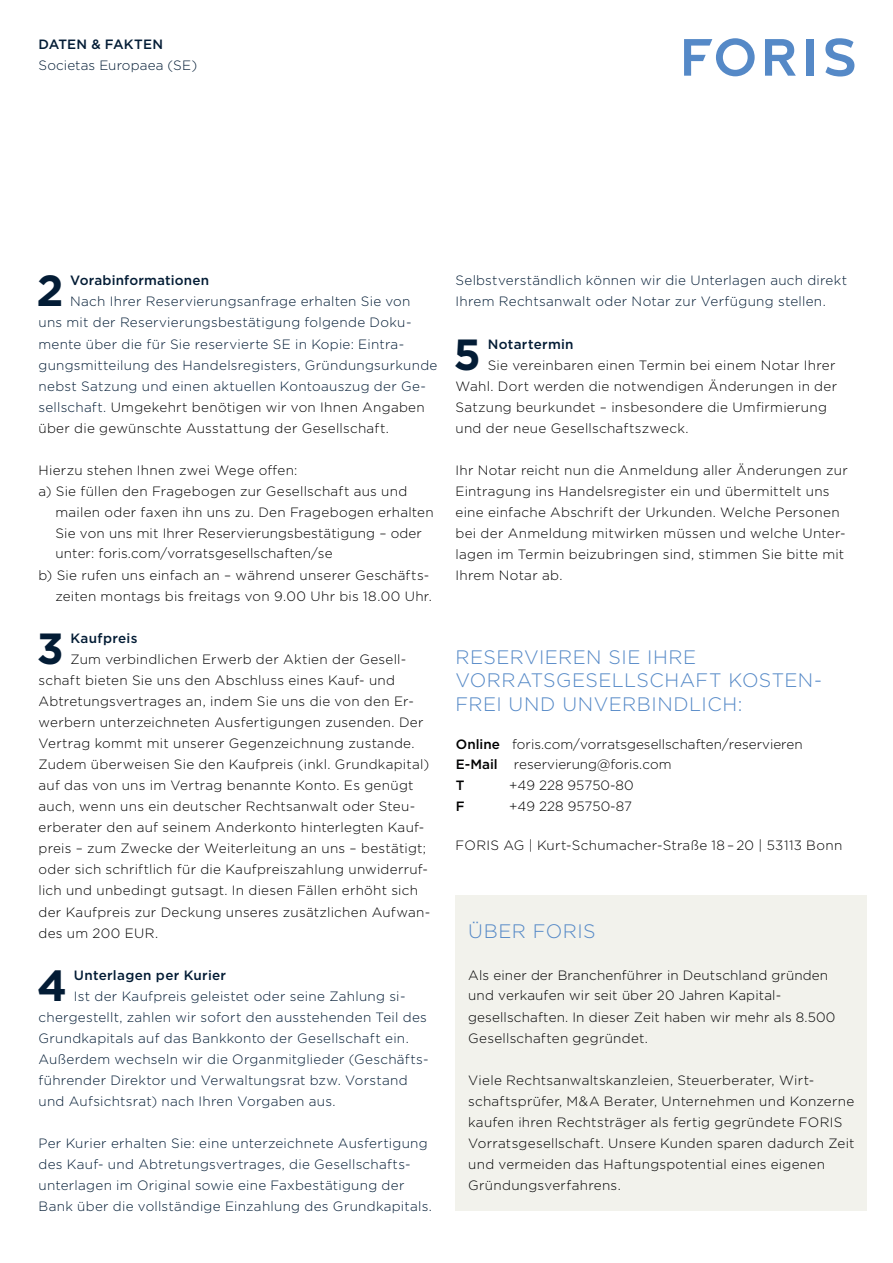
<style>
.page{position:relative;width:893px;height:1263px;background:#fff}
.page>*{position:absolute;margin:0;border:0;box-sizing:border-box;transform-origin:0 0}
.t1{font:700 43.5px "Gotham";color:#031c35}
.t2{font:300 19.5px/23.4px "Gotham";letter-spacing:.025em;color:#5589c7}
.t3{font:300 13.5px/21px "Gotham";letter-spacing:.02em;color:#000001}
.t4{font:300 13.5px/21px "Gotham";letter-spacing:.02em;color:#031c35}
.t5{font:300 13.5px/20.9px "Gotham";color:#000001}
.t6{font:500 13.5px "Gotham";letter-spacing:.015em;color:#031c35}
.t7{font:500 13.5px "Gotham";color:#000001}
.s1{color:#000001}
.s2{font-weight:500}
</style>
<div class="page">
<svg style="left:765px;top:39px;width:31px;height:37px"></svg>
<svg style="left:825px;top:38px;width:29px;height:39px"></svg>
<div style="left:806px;top:39px;width:7px;height:37px;background:#5589c7"></div>
<svg style="left:684px;top:38px;width:71px;height:38px"></svg>
<div style="left:455px;top:895px;width:412px;height:316px;background:#f2f2ec"></div>
<p class="t6" style="left:38px;top:35px;width:126px">DATEN &amp; FAKTEN</p>
<p class="t4" style="left:38px;top:54px;width:160px">Societas Europaea (SE)</p>
<h1 class="t1" style="left:36px;top:262px;width:29px">2</h1>
<p class="t6" style="left:70px;top:272px;width:141px">Vorabinformationen</p>
<p class="t4" style="left:38px;top:291px;width:400px;text-indent:32px">Nach Ihrer Reservierungsanfrage erhalten Sie von uns mit der Reservierungsbestätigung folgende Doku&shy;mente über die für Sie reservierte SE in Kopie: Eintra&shy;gungsmitteilung des Handelsregisters, Gründungsurkunde nebst Satzung und einen aktuellen Kontoauszug der Ge&shy;sellschaft. <span class="s1">Umgekehrt benötigen wir von Ihnen Angaben über die gewünschte Ausstattung der Gesellschaft.</span></p>
<p class="t3" style="left:38px;top:459px;width:261px">Hierzu stehen Ihnen zwei Wege offen:</p>
<p class="t3" style="left:38px;top:480px;width:370px">a) Sie füllen den Fragebogen zur Gesellschaft aus und</p>
<p class="t3" style="left:55px;top:501px;width:380px">mailen oder faxen ihn uns zu. Den Fragebogen erhalten</p>
<p class="t3" style="left:55px;top:522px;width:368px">Sie von uns mit Ihrer Reservierungsbestätigung – oder</p>
<p class="t3" style="left:55px;top:543px;width:279px">unter: foris.com/vorratsgesellschaften/se</p>
<p class="t3" style="left:38px;top:564px;width:392px">b) Sie rufen uns einfach an – während unserer Geschäfts-</p>
<p class="t3" style="left:55px;top:585px;width:378px">zeiten montags bis freitags von 9.00 Uhr bis 18.00 Uhr.</p>
<h1 class="t1" style="left:37px;top:620px;width:29px">3</h1>
<p class="t6" style="left:71px;top:629px;width:68px">Kaufpreis</p>
<p class="t3" style="left:38px;top:648px;width:393px;text-indent:32px">Zum verbindlichen Erwerb der Aktien der Gesell&shy;schaft bieten Sie uns den Abschluss eines Kauf- und Abtretungsvertrages an, indem Sie uns die von den Er&shy;werbern unterzeichneten Ausfertigungen zusenden. Der Vertrag kommt mit unserer Gegenzeichnung zustande.<br>Zudem überweisen Sie den Kaufpreis (inkl. Grundkapital) auf das von uns im Vertrag benannte Konto. Es genügt auch, wenn uns ein deutscher Rechtsanwalt oder Steu&shy;erberater den auf seinem Anderkonto hinterlegten Kauf&shy;preis – zum Zwecke der Weiterleitung an uns – bestätigt; oder sich schriftlich für die Kaufpreiszahlung unwiderruf&shy;lich und unbedingt gutsagt. In diesen Fällen erhöht sich der Kaufpreis zur Deckung unseres zusätzlichen Aufwan&shy;des um 200 EUR.</p>
<h1 class="t1" style="left:37px;top:956px;width:32px">4</h1>
<p class="t6" style="left:74px;top:966px;width:154px">Unterlagen per Kurier</p>
<p class="t4" style="left:38px;top:985px;width:392px;text-indent:35px">Ist der Kaufpreis geleistet oder seine Zahlung si&shy;chergestellt, zahlen wir sofort den ausstehenden Teil des Grundkapitals auf das Bankkonto der Gesellschaft ein.<br>Außerdem wechseln wir die Organmitglieder (Geschäfts&shy;führender Direktor und Verwaltungsrat bzw. Vorstand und Aufsichtsrat) nach Ihren Vorgaben aus.</p>
<p class="t4" style="left:38px;top:1132px;width:395px">Per Kurier erhalten Sie: eine unterzeichnete Ausfertigung des Kauf- und Abtretungsvertrages, die Gesellschafts&shy;unterlagen im Original sowie eine Faxbestätigung der Bank über die vollständige Einzahlung des Grundkapitals.</p>
<p class="t4" style="left:455px;top:270px;width:393px">Selbstverständlich können wir die Unterlagen auch direkt<br>Ihrem Rechtsanwalt oder Notar zur Verfügung stellen.</p>
<h1 class="t1" style="left:454px;top:325px;width:29px">5</h1>
<p class="t6" style="left:488px;top:335px;width:87px">Notartermin</p>
<p class="t3" style="left:455px;top:354px;width:383px;text-indent:32px">Sie vereinbaren einen Termin bei einem Notar Ihrer Wahl. Dort werden die notwendigen Änderungen in der Satzung beurkundet – insbesondere die Umfirmierung und der neue Gesellschaftszweck.</p>
<p class="t3" style="left:455px;top:459px;width:394px">Ihr Notar reicht nun die Anmeldung aller Änderungen zur Eintragung ins Handelsregister ein und übermittelt uns eine einfache Abschrift der Urkunden. Welche Personen bei der Anmeldung mitwirken müssen und welche Unter&shy;lagen im Termin beizubringen sind, stimmen Sie bitte mit Ihrem Notar ab.</p>
<h2 class="t2" style="left:455px;top:645px;width:368px">RESERVIEREN SIE IHRE<br>VORRATSGESELLSCHAFT KOSTEN-<br>FREI UND UNVERBINDLICH:</h2>
<p class="t5" style="left:456px;top:733px;width:348px"><span class="s2">Online</span> foris.com/vorratsgesellschaften/reservieren<br><span class="s2">E-Mail</span> reservierung@foris.com<br><span class="s2">T</span></p>
<p class="t5" style="left:509px;top:775px;width:126px">+49 228 95750-80</p>
<p class="t7" style="left:456px;top:798px;width:10px">F</p>
<p class="t5" style="left:509px;top:796px;width:124px">+49 228 95750-87</p>
<p class="t3" style="left:455px;top:835px;width:388px">FORIS AG | Kurt-Schumacher-Straße 18 – 20 | 53113 Bonn</p>
<h2 class="t2" style="left:468px;top:918px;width:129px">ÜBER FORIS</h2>
<p class="t3" style="left:468px;top:964px;width:369px">Als einer der Branchenführer in Deutschland gründen und verkaufen wir seit über 20 Jahren Kapital&shy;gesellschaften. In dieser Zeit haben wir mehr als 8.500<br>Gesellschaften gegründet.</p>
<p class="t3" style="left:468px;top:1069px;width:388px">Viele Rechtsanwaltskanzleien, Steuerberater, Wirt&shy;schaftsprüfer, M&amp;A Berater, Unternehmen und Konzerne kaufen ihren Rechtsträger als fertig gegründete FORIS Vorratsgesellschaft. Unsere Kunden sparen dadurch Zeit und vermeiden das Haftungspotential eines eigenen Gründungsverfahrens.</p>
</div>
